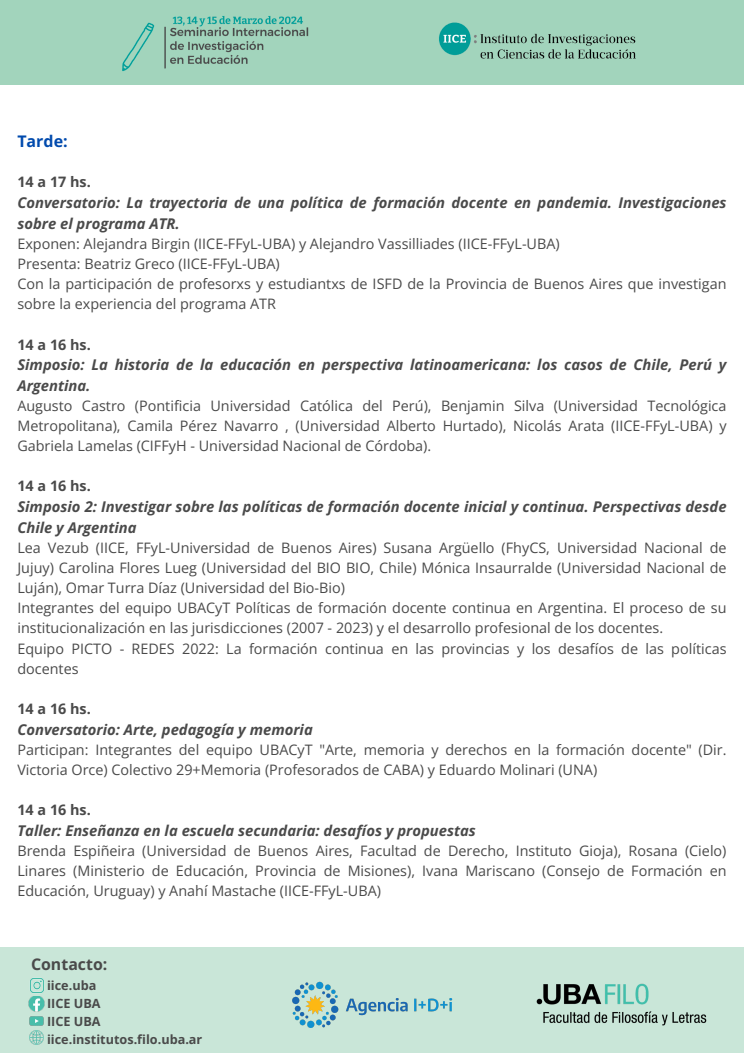
<style>
.page{position:relative;width:744px;height:1053px;background:#fff}
.page>*{position:absolute;margin:0;border:0;box-sizing:border-box;transform-origin:0 0}
.t1{font:700 16px "Open Sans";color:#004aad}
.t2{font:700 15.92px "Open Sans";color:#4a4a4a}
.t3{font:italic 700 14.8px/20.7px "Open Sans";color:#4a4a4a}
.t4{font:14.4px/20.1px "Open Sans";color:#4a4a4a}
.t5{font:700 14.4px "Open Sans";color:#4a4a4a}
.t6{font:700 12.68px/17.7px "Open Sans";color:#4a4a4a}
</style>
<div class="page">
<div style="left:0;top:0;width:744px;height:84px;background:#a2d4bc"></div>
<img style="left:99px;top:16px;width:232px;height:69px">
<img style="left:439px;top:22px;width:197px;height:37px">
<div style="left:0;top:947px;width:744px;height:105px;background:#c9e6d8"></div>
<img style="left:30px;top:978px;width:14px;height:14px">
<img style="left:29px;top:996px;width:15px;height:15px">
<img style="left:30px;top:1030px;width:13px;height:14px">
<svg style="left:30px;top:1016px;width:13px;height:9px"></svg>
<img style="left:292px;top:981px;width:161px;height:47px">
<img style="left:536px;top:983px;width:171px;height:43px">
<p class="t1" style="left:17px;top:130px;width:52px">Tarde:</p>
<p class="t5" style="left:17px;top:172px;width:75px">14 a 17 hs.</p>
<p class="t3" style="left:17px;top:192px;width:711px">Conversatorio: La trayectoria de una política de formación docente en pandemia. Investigaciones sobre el programa ATR.</p>
<p class="t4" style="left:17px;top:233px;width:711px">Exponen: Alejandra Birgin (IICE-FFyL-UBA) y Alejandro Vassilliades (IICE-FFyL-UBA)<br>Presenta: Beatriz Greco (IICE-FFyL-UBA)<br>Con la participación de profesorxs y estudiantxs de ISFD de la Provincia de Buenos Aires que investigan sobre la experiencia del programa ATR</p>
<p class="t5" style="left:17px;top:334px;width:75px">14 a 16 hs.</p>
<p class="t3" style="left:17px;top:354px;width:711px">Simposio: La historia de la educación en perspectiva latinoamericana: los casos de Chile, Perú y<br>Argentina.</p>
<p class="t4" style="left:17px;top:395px;width:711px;text-align:justify">Augusto Castro (Pontificia Universidad Católica del Perú), Benjamin Silva (Universidad Tecnológica Metropolitana), Camila Pérez Navarro , (Universidad Alberto Hurtado), Nicolás Arata (IICE-FFyL-UBA) y Gabriela Lamelas (CIFFyH - Universidad Nacional de Córdoba).</p>
<p class="t5" style="left:17px;top:476px;width:75px">14 a 16 hs.</p>
<p class="t3" style="left:17px;top:496px;width:711px">Simposio 2: Investigar sobre las políticas de formación docente inicial y continua. Perspectivas desde<br>Chile y Argentina</p>
<p class="t4" style="left:17px;top:537px;width:711px">Lea Vezub (IICE, FFyL-Universidad de Buenos Aires) Susana Argüello (FhyCS, Universidad Nacional de Jujuy) Carolina Flores Lueg (Universidad del BIO BIO, Chile) Mónica Insaurralde (Universidad Nacional de Luján), Omar Turra Díaz (Universidad del Bio-Bio)<br>Integrantes del equipo UBACyT Políticas de formación docente continua en Argentina. El proceso de su institucionalización en las jurisdicciones (2007 - 2023) y el desarrollo profesional de los docentes.<br>Equipo PICTO - REDES 2022: La formación continua en las provincias y los desafíos de las políticas docentes</p>
<p class="t5" style="left:17px;top:698px;width:75px">14 a 16 hs.</p>
<p class="t3" style="left:17px;top:718px;width:297px">Conversatorio: Arte, pedagogía y memoria</p>
<p class="t4" style="left:17px;top:739px;width:711px">Participan: Integrantes del equipo UBACyT "Arte, memoria y derechos en la formación docente" (Dir.<br>Victoria Orce) Colectivo 29+Memoria (Profesorados de CABA) y Eduardo Molinari (UNA)</p>
<p class="t5" style="left:17px;top:799px;width:75px">14 a 16 hs.</p>
<p class="t3" style="left:17px;top:819px;width:460px">Taller: Enseñanza en la escuela secundaria: desafíos y propuestas</p>
<p class="t4" style="left:17px;top:840px;width:711px;text-align:justify">Brenda Espiñeira (Universidad de Buenos Aires, Facultad de Derecho, Instituto Gioja), Rosana (Cielo)<br>Linares (Ministerio de Educación, Provincia de Misiones), Ivana Mariscano (Consejo de Formación en Educación, Uruguay) y Anahí Mastache (IICE-FFyL-UBA)</p>
<p class="t2" style="left:31px;top:952px;width:78px">Contacto:</p>
<p class="t6" style="left:47px;top:976px;width:157px">iice.uba<br>IICE UBA<br>IICE UBA iice.institutos.filo.uba.ar</p>
</div>
